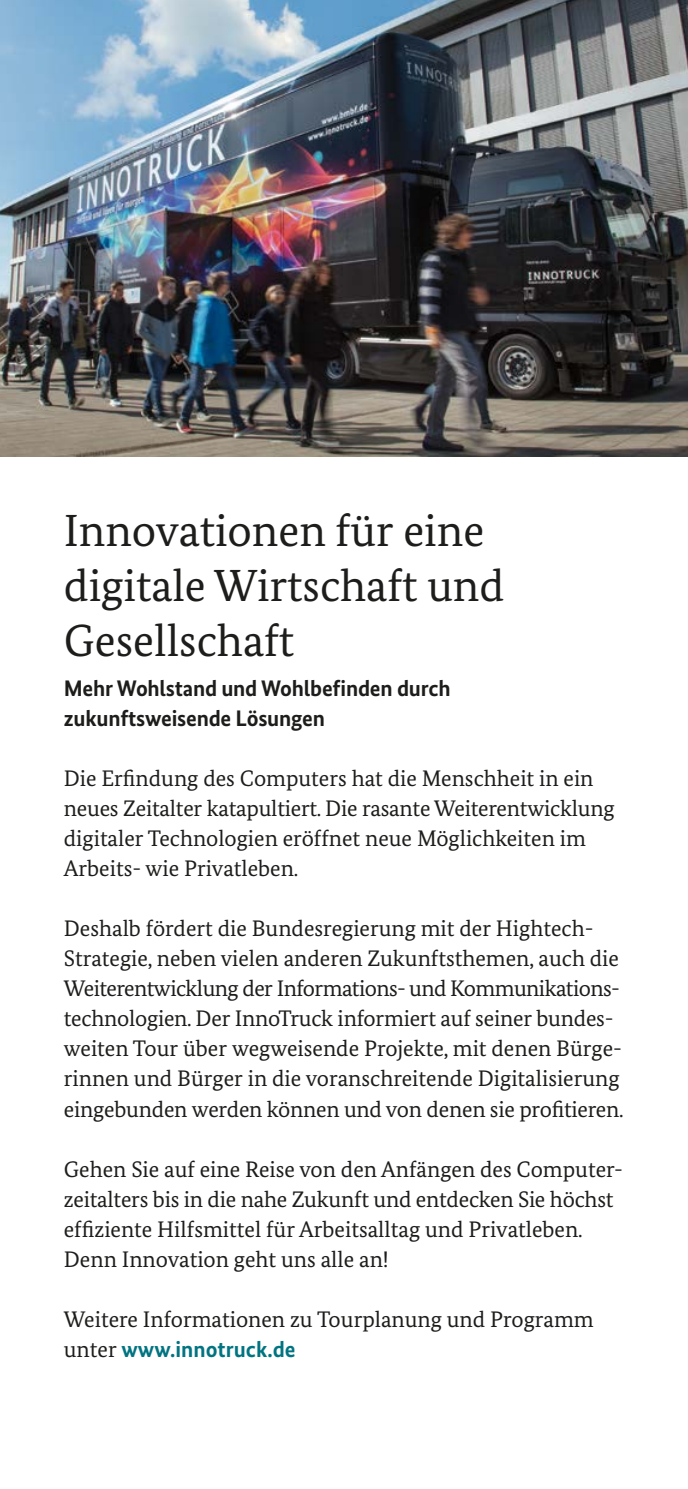
<style>
.page{position:relative;width:688px;height:1489px;background:#fff}
.page>*{position:absolute;margin:0;border:0;box-sizing:border-box;transform-origin:0 0}
._03_Headline{font:45px/55px "Bundes Serif";color:#1d1d1b}
._08_Fließtext{font:22.5px/30px "Bundes Serif";color:#1d1d1b}
._07_Subheadline_schwarz{font:700 22.5px/30px "Bundes Sans";letter-spacing:-.01em;color:#1d1d1b}
.s1{font-family:"Bundes Sans";font-weight:700;color:#007481}
</style>
<div class="page">
<img style="left:0;top:0;width:687px;height:456px">
<h1 class="_03_Headline" style="left:64px;top:503px;width:442px">Innovationen für eine digitale Wirtschaft und<br>Gesellschaft</h1>
<h2 class="_07_Subheadline_schwarz" style="left:64px;top:673px;width:388px">Mehr Wohlstand und Wohlbefinden durch zukunftsweisende Lösungen</h2>
<p class="_08_Fließtext" style="left:64px;top:763px;width:552px">Die Erfindung des Computers hat die Menschheit in ein neues Zeitalter katapultiert. Die rasante Weiterentwicklung digitaler Technologien eröffnet neue Möglichkeiten im Arbeits- wie Privatleben.</p>
<p class="_08_Fließtext" style="left:64px;top:913px;width:561px">Deshalb fördert die Bundesregierung mit der Hightech-Strategie, neben vielen anderen Zukunftsthemen, auch die Weiterentwicklung der Informations- und Kommunikations&shy;technologien. Der InnoTruck informiert auf seiner bundes&shy;weiten Tour über wegweisende Projekte, mit denen Bürge&shy;rinnen und Bürger in die voranschreitende Digitalisierung eingebunden werden können und von denen sie profitieren.</p>
<p class="_08_Fließtext" style="left:64px;top:1153px;width:560px">Gehen Sie auf eine Reise von den Anfängen des Computer&shy;zeitalters bis in die nahe Zukunft und entdecken Sie höchst effiziente Hilfsmittel für Arbeitsalltag und Privatleben.</p>
<p class="_08_Fließtext" style="left:64px;top:1243px;width:326px">Denn Innovation geht uns alle an!</p>
<p class="_08_Fließtext" style="left:64px;top:1303px;width:531px">Weitere Informationen zu Tourplanung und Programm unter <span class="s1">www.innotruck.de</span></p>
</div>
